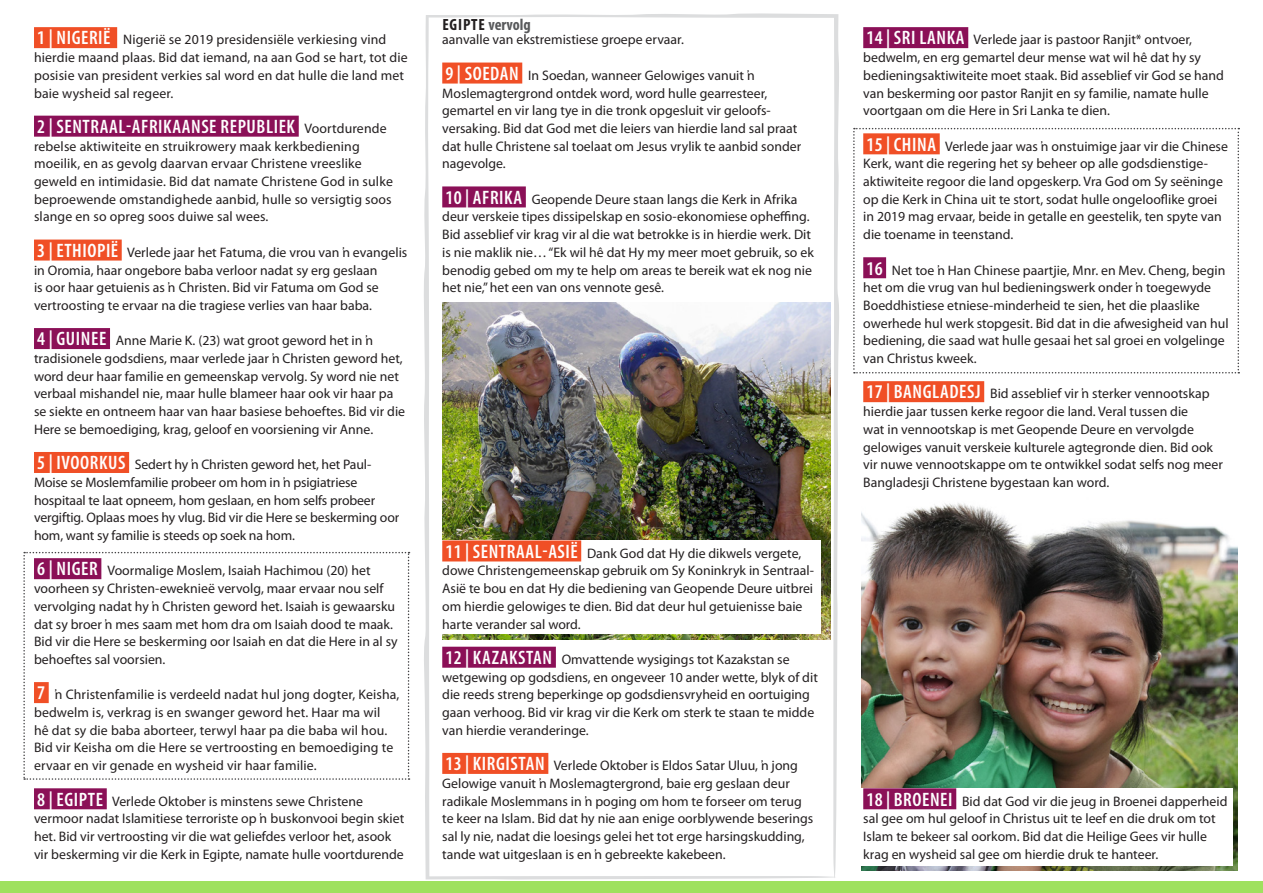
<style>
.page{position:relative;width:1263px;height:893px;background:#fff}
.page>*{position:absolute;margin:0;border:0;box-sizing:border-box;transform-origin:0 0}
.t1{font:600 condensed 19.5px "Myriad Pro";letter-spacing:.03em;color:#fff}
.t2{font:700 condensed 16.35px "Myriad Pro";letter-spacing:.02em;color:#58595b}
.t3{font:13.8px/17.7px "Myriad Pro";color:#231f20}
.s1{font-weight:600;font-stretch:condensed;font-size:19.5px;color:#fff}
.s2{font-weight:400;font-stretch:normal;font-size:13.8px;color:#231f20}
.s3{color:#231f20}
</style>
<div class="page">
<svg style="left:23px;top:552px;width:386px;height:228px"></svg>
<svg style="left:853px;top:128px;width:386px;height:245px"></svg>
<img style="left:862px;top:503px;width:375px;height:367px">
<div style="left:853px;top:788px;width:379px;height:78px;background:#fff"></div>
<div style="left:34px;top:27px;width:83px;height:21px;background:#f04f26"></div>
<div style="left:34px;top:116px;width:265px;height:21px;background:#8b1057"></div>
<div style="left:34px;top:240px;width:88px;height:21px;background:#f04f26"></div>
<div style="left:34px;top:328px;width:76px;height:21px;background:#8b1057"></div>
<div style="left:34px;top:452px;width:95px;height:21px;background:#f04f26"></div>
<div style="left:34px;top:558px;width:67px;height:21px;background:#8b1057"></div>
<div style="left:34px;top:682px;width:15px;height:21px;background:#f04f26"></div>
<div style="left:34px;top:788px;width:73px;height:21px;background:#8b1057"></div>
<div style="left:0;top:882px;width:1263px;height:11px;background:#9fe15f"></div>
<div style="left:863px;top:27px;width:105px;height:21px;background:#8b1057"></div>
<div style="left:863px;top:133px;width:77px;height:21px;background:#f04f26"></div>
<div style="left:863px;top:257px;width:23px;height:21px;background:#8b1057"></div>
<div style="left:863px;top:381px;width:121px;height:21px;background:#f04f26"></div>
<div style="left:863px;top:788px;width:93px;height:21px;background:#8b1057"></div>
<img style="left:426px;top:13px;width:413px;height:866px">
<p class="t3" style="left:34px;top:31px;width:375px"><span class="s1">1 | NIGERIË</span> Nigerië se 2019 presidensiële verkiesing vind hierdie maand plaas. Bid dat iemand, na aan God se hart, tot die posisie van president verkies sal word en dat hulle die land met baie wysheid sal regeer.</p>
<h1 class="t1" style="left:37px;top:114px;width:351px">2 | SENTRAAL-AFRIKAANSE REPUBLIEK <span class="s2">Voortdurende</span></h1>
<p class="t3" style="left:34px;top:137px;width:360px">rebelse aktiwiteite en struikrowery maak kerkbediening moeilik, en as gevolg daarvan ervaar Christene vreeslike geweld en intimidasie. Bid dat namate Christene God in sulke beproewende omstandighede aanbid, hulle so versigtig soos slange en so opreg soos duiwe sal wees.</p>
<p class="t3" style="left:34px;top:243px;width:375px"><span class="s1">3 | ETHIOPIË</span> Verlede jaar het Fatuma, die vrou van ŉ evangelis in Oromia, haar ongebore baba verloor nadat sy erg geslaan<br>is oor haar getuienis as ŉ Christen. Bid vir Fatuma om God se vertroosting te ervaar na die tragiese verlies van haar baba.</p>
<p class="t3" style="left:34px;top:332px;width:373px"><span class="s1">4 | GUINEE</span> Anne Marie K. (23) wat groot geword het in ŉ tradisionele godsdiens, maar verlede jaar ŉ Christen geword het, word deur haar familie en gemeenskap vervolg. Sy word nie net verbaal mishandel nie, maar hulle blameer haar ook vir haar pa se siekte en ontneem haar van haar basiese behoeftes. Bid vir die Here se bemoediging, krag, geloof en voorsiening vir Anne.</p>
<p class="t3" style="left:34px;top:455px;width:367px"><span class="s1">5 | IVOORKUS</span> Sedert hy ŉ Christen geword het, het Paul-Moise se Moslemfamilie probeer om hom in ŉ psigiatriese hospitaal te laat opneem, hom geslaan, en hom selfs probeer vergiftig. Oplaas moes hy vlug. Bid vir die Here se beskerming oor hom, want sy familie is steeds op soek na hom.</p>
<p class="t3" style="left:34px;top:562px;width:365px"><span class="s1">6 | NIGER</span> Voormalige Moslem, Isaiah Hachimou (20) het voorheen sy Christen-eweknieë vervolg, maar ervaar nou self vervolging nadat hy ŉ Christen geword het. Isaiah is gewaarsku dat sy broer ŉ mes saam met hom dra om Isaiah dood te maak.<br>Bid vir die Here se beskerming oor Isaiah en dat die Here in al sy behoeftes sal voorsien.</p>
<p class="t3" style="left:34px;top:686px;width:367px"><span class="s1">7</span> ŉ Christenfamilie is verdeeld nadat hul jong dogter, Keisha, bedwelm is, verkrag is en swanger geword het. Haar ma wil<br>hê dat sy die baba aborteer, terwyl haar pa die baba wil hou.<br>Bid vir Keisha om die Here se vertroosting en bemoediging te ervaar en vir genade en wysheid vir haar familie.</p>
<p class="t3" style="left:34px;top:792px;width:372px"><span class="s1">8 | EGIPTE</span> Verlede Oktober is minstens sewe Christene vermoor nadat Islamitiese terroriste op ŉ buskonvooi begin skiet het. Bid vir vertroosting vir die wat geliefdes verloor het, asook vir beskerming vir die Kerk in Egipte, namate hulle voortdurende</p>
<p class="t2" style="left:442px;top:14px;width:90px"><span class="s3">EGIPTE</span> vervolg</p>
<p class="t3" style="left:442px;top:31px;width:243px">aanvalle van ekstremistiese groepe ervaar.</p>
<p class="t3" style="left:442px;top:66px;width:360px"><span class="s1">9 | SOEDAN</span> In Soedan, wanneer Gelowiges vanuit ŉ Moslemagtergrond ontdek word, word hulle gearresteer, gemartel en vir lang tye in die tronk opgesluit vir geloofs&shy;versaking. Bid dat God met die leiers van hierdie land sal praat dat hulle Christene sal toelaat om Jesus vrylik te aanbid sonder nagevolge.</p>
<p class="t3" style="left:442px;top:190px;width:373px"><span class="s1">10 | AFRIKA</span> Geopende Deure staan langs die Kerk in Afrika deur verskeie tipes dissipelskap en sosio-ekonomiese opheffing.<br>Bid asseblief vir krag vir al die wat betrokke is in hierdie werk. Dit is nie maklik nie… “Ek wil hê dat Hy my meer moet gebruik, so ek benodig gebed om my te help om areas te bereik wat ek nog nie het nie,” het een van ons vennote gesê.</p>
<p class="t3" style="left:442px;top:544px;width:373px"><span class="s1">11 | SENTRAAL-ASIË</span> Dank God dat Hy die dikwels vergete, dowe Christengemeenskap gebruik om Sy Koninkryk in Sentraal-Asië te bou en dat Hy die bediening van Geopende Deure uitbrei om hierdie gelowiges te dien. Bid dat deur hul getuienisse baie harte verander sal word.</p>
<p class="t3" style="left:442px;top:650px;width:377px"><span class="s1">12 | KAZAKSTAN</span> Omvattende wysigings tot Kazakstan se wetgewing op godsdiens, en ongeveer 10 ander wette, blyk of dit die reeds streng beperkinge op godsdiensvryheid en oortuiging gaan verhoog. Bid vir krag vir die Kerk om sterk te staan te midde van hierdie veranderinge.</p>
<p class="t3" style="left:442px;top:756px;width:372px"><span class="s1">13 | KIRGISTAN</span> Verlede Oktober is Eldos Satar Uluu, ŉ jong Gelowige vanuit ŉ Moslemagtergrond, baie erg geslaan deur radikale Moslemmans in ŉ poging om hom te forseer om terug te keer na Islam. Bid dat hy nie aan enige oorblywende beserings sal ly nie, nadat die loesings gelei het tot erge harsingskudding, tande wat uitgeslaan is en ŉ gebreekte kakebeen.</p>
<p class="t3" style="left:863px;top:31px;width:362px"><span class="s1">14 | SRI LANKA</span> Verlede jaar is pastoor Ranjit* ontvoer, bedwelm, en erg gemartel deur mense wat wil hê dat hy sy bedieningsaktiwiteite moet staak. Bid asseblief vir God se hand van beskerming oor pastor Ranjit en sy familie, namate hulle voortgaan om die Here in Sri Lanka te dien.</p>
<p class="t3" style="left:863px;top:137px;width:366px"><span class="s1">15 | CHINA</span> Verlede jaar was ŉ onstuimige jaar vir die Chinese Kerk, want die regering het sy beheer op alle godsdienstige&shy;aktiwiteite regoor die land opgeskerp. Vra God om Sy seëninge op die Kerk in China uit te stort, sodat hulle ongelooflike groei in 2019 mag ervaar, beide in getalle en geestelik, ten spyte van die toename in teenstand.</p>
<p class="t3" style="left:863px;top:261px;width:367px"><span class="s1">16</span> Net toe ŉ Han Chinese paartjie, Mnr. en Mev. Cheng, begin het om die vrug van hul bedieningswerk onder ŉ toegewyde Boeddhistiese etniese-minderheid te sien, het die plaaslike owerhede hul werk stopgesit. Bid dat in die afwesigheid van hul bediening, die saad wat hulle gesaai het sal groei en volgelinge van Christus kweek.</p>
<p class="t3" style="left:863px;top:385px;width:361px"><span class="s1">17 | BANGLADESJ</span> Bid asseblief vir ŉ sterker vennootskap hierdie jaar tussen kerke regoor die land. Veral tussen die<br>wat in vennootskap is met Geopende Deure en vervolgde gelowiges vanuit verskeie kulturele agtegronde dien. Bid ook vir nuwe vennootskappe om te ontwikkel sodat selfs nog meer Bangladesji Christene bygestaan kan word.</p>
<p class="t3" style="left:863px;top:792px;width:366px"><span class="s1">18 | BROENEI</span> Bid dat God vir die jeug in Broenei dapperheid sal gee om hul geloof in Christus uit te leef en die druk om tot Islam te bekeer sal oorkom. Bid dat die Heilige Gees vir hulle krag en wysheid sal gee om hierdie druk te hanteer.</p>
</div>
